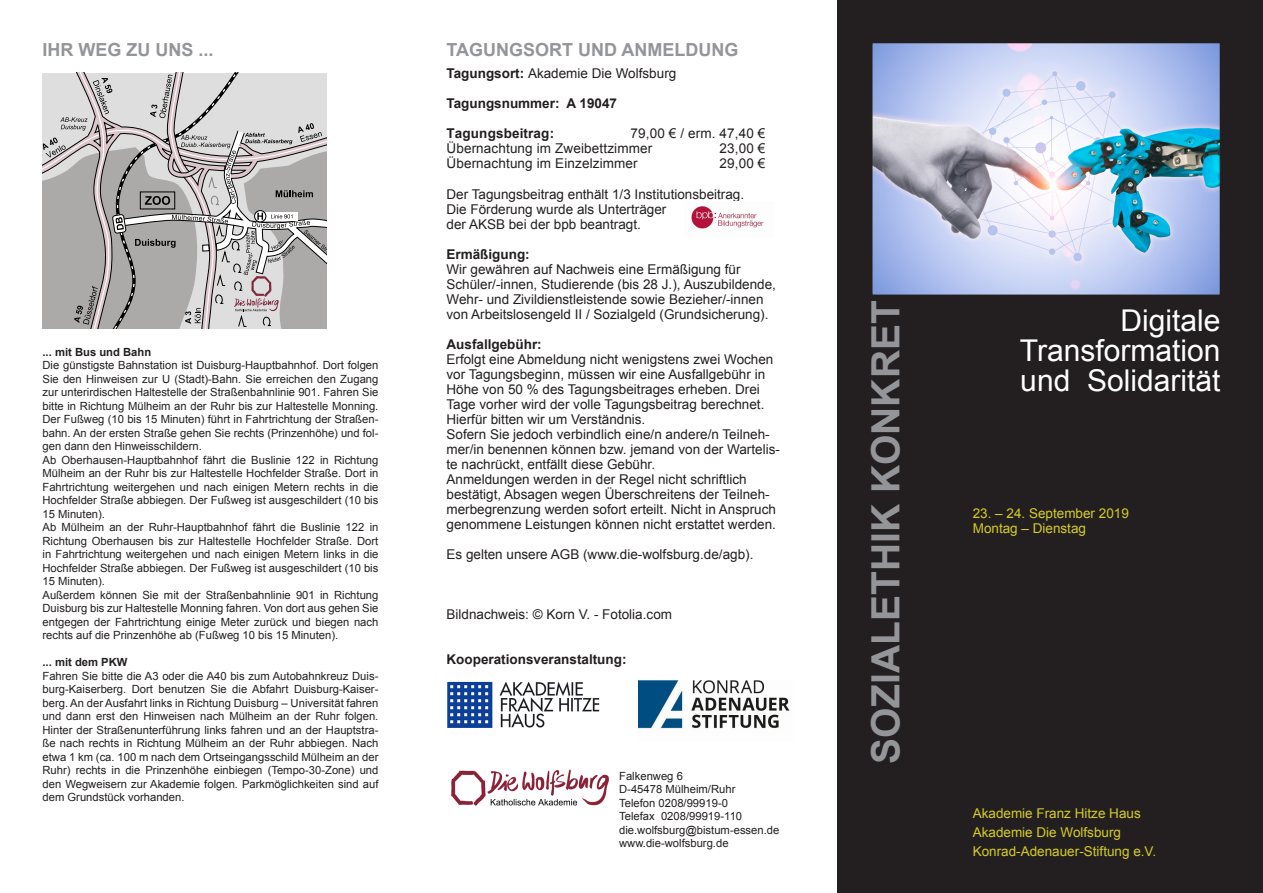
<style>
.page{position:relative;width:1263px;height:893px;background:#fff}
.page>*{position:absolute;margin:0;border:0;box-sizing:border-box;transform-origin:0 0}
.t1{font:700 39px "Arial";color:#939598}
.t2{font:30px/30px "Arial";color:#fff;text-align:justify}
.t3{font:700 18px "Arial";color:#939598}
.Body__Normaltext{font:13.5px/15px "Arial";color:#231f20}
.t4{font:13.5px "Arial";color:#d4cc26}
.Body__Normaltext-2{font:700 13.5px "Arial";color:#231f20}
.t5{font:11.25px/13.5px "Arial";color:#231f20;text-align:justify}
.t6{font:700 11.25px "Arial";color:#231f20}
.s1{font-weight:700}
</style>
<div class="page">
<div style="left:838px;top:0;width:425px;height:893px;background:#231f20"></div>
<img style="left:874px;top:45px;width:344px;height:248px">
<div style="left:871px;top:42px;width:350px;height:254px;border:2px solid #231f20"></div>
<img style="left:449px;top:683px;width:149px;height:45px">
<div style="left:446px;top:680px;width:155px;height:64px;border:2px solid #fff"></div>
<img style="left:638px;top:680px;width:152px;height:50px">
<img style="left:691px;top:206px;width:73px;height:23px">
<svg style="left:43px;top:73px;width:284px;height:255px;background:#b9b6b6"></svg>
<img style="left:451px;top:769px;width:159px;height:37px">
<p class="t3" style="left:43px;top:37px;width:173px">IHR WEG ZU UNS ...</p>
<p class="t3" style="left:446px;top:37px;width:293px">TAGUNGSORT UND ANMELDUNG</p>
<p class="Body__Normaltext" style="left:446px;top:66px;width:231px"><span class="s1">Tagungsort:</span> Akademie Die Wolfsburg</p>
<p class="Body__Normaltext-2" style="left:446px;top:94px;width:172px">Tagungsnummer: A 19047</p>
<p class="Body__Normaltext-2" style="left:446px;top:124px;width:109px">Tagungsbeitrag:</p>
<p class="Body__Normaltext" style="left:630px;top:126px;width:136px">79,00 € / erm. 47,40 €</p>
<p class="Body__Normaltext" style="left:446px;top:141px;width:207px">Übernachtung im Zweibettzimmer</p>
<p class="Body__Normaltext" style="left:720px;top:141px;width:47px">23,00 €</p>
<p class="Body__Normaltext" style="left:446px;top:156px;width:193px">Übernachtung im Einzelzimmer</p>
<p class="Body__Normaltext" style="left:720px;top:156px;width:47px">29,00 €</p>
<p class="Body__Normaltext" style="left:446px;top:186px;width:299px">Der Tagungsbeitrag enthält 1/3 Institutionsbeitrag.</p>
<p class="Body__Normaltext" style="left:446px;top:201px;width:221px">Die Förderung wurde als Unterträger</p>
<p class="Body__Normaltext" style="left:446px;top:216px;width:196px">der AKSB bei der bpb beantragt.</p>
<p class="Body__Normaltext-2" style="left:446px;top:244px;width:85px">Ermäßigung:</p>
<p class="Body__Normaltext" style="left:446px;top:261px;width:331px">Wir gewähren auf Nachweis eine Ermäßigung für Schüler/-innen, Studierende (bis 28 J.), Auszubildende, Wehr- und Zivildienstleistende sowie Bezieher/-innen von Arbeitslosengeld II / Sozialgeld (Grundsicherung).</p>
<p class="Body__Normaltext-2" style="left:446px;top:334px;width:97px">Ausfallgebühr:</p>
<p class="Body__Normaltext" style="left:446px;top:351px;width:328px">Erfolgt eine Abmeldung nicht wenigstens zwei Wochen vor Tagungsbeginn, müssen wir eine Ausfallgebühr in Höhe von 50 % des Tagungsbeitrages erheben. Drei Tage vorher wird der volle Tagungsbeitrag berechnet.<br>Hierfür bitten wir um Verständnis.</p>
<p class="Body__Normaltext" style="left:446px;top:426px;width:335px">Sofern Sie jedoch verbindlich eine/n andere/n Teilneh&shy;mer/in benennen können bzw. jemand von der Wartelis&shy;te nachrückt, entfällt diese Gebühr.</p>
<p class="Body__Normaltext" style="left:446px;top:471px;width:331px">Anmeldungen werden in der Regel nicht schriftlich bestätigt, Absagen wegen Überschreitens der Teilneh&shy;merbegrenzung werden sofort erteilt. Nicht in Anspruch genommene Leistungen können nicht erstattet werden.</p>
<p class="Body__Normaltext" style="left:446px;top:546px;width:308px">Es gelten unsere AGB (www.die-wolfsburg.de/agb).</p>
<p class="t6" style="left:43px;top:344px;width:110px">... mit Bus und Bahn</p>
<p class="t5" style="left:43px;top:359px;width:337px">Die günstigste Bahnstation ist Duisburg-Hauptbahnhof. Dort folgen Sie den Hinweisen zur U (Stadt)-Bahn. Sie erreichen den Zugang zur unterirdischen Haltestelle der Straßenbahnlinie 901. Fahren Sie bitte in Richtung Mülheim an der Ruhr bis zur Haltestelle Monning.<br>Der Fußweg (10 bis 15 Minuten) führt in Fahrtrichtung der Straßen&shy;bahn. An der ersten Straße gehen Sie rechts (Prinzenhöhe) und fol&shy;gen dann den Hinweisschildern.</p>
<p class="t5" style="left:43px;top:453px;width:337px">Ab Oberhausen-Hauptbahnhof fährt die Buslinie 122 in Richtung Mülheim an der Ruhr bis zur Haltestelle Hochfelder Straße. Dort in Fahrtrichtung weitergehen und nach einigen Metern rechts in die Hochfelder Straße abbiegen. Der Fußweg ist ausgeschildert (10 bis 15 Minuten).</p>
<p class="t5" style="left:43px;top:521px;width:337px">Ab Mülheim an der Ruhr-Hauptbahnhof fährt die Buslinie 122 in Richtung Oberhausen bis zur Haltestelle Hochfelder Straße. Dort in Fahrtrichtung weitergehen und nach einigen Metern links in die Hochfelder Straße abbiegen. Der Fußweg ist ausgeschildert (10 bis 15 Minuten).</p>
<p class="t5" style="left:43px;top:588px;width:337px">Außerdem können Sie mit der Straßenbahnlinie 901 in Richtung Duisburg bis zur Haltestelle Monning fahren. Von dort aus gehen Sie entgegen der Fahrtrichtung einige Meter zurück und biegen nach rechts auf die Prinzenhöhe ab (Fußweg 10 bis 15 Minuten).</p>
<p class="t6" style="left:43px;top:655px;width:87px">... mit dem PKW</p>
<p class="t5" style="left:43px;top:669px;width:337px">Fahren Sie bitte die A3 oder die A40 bis zum Autobahnkreuz Duis&shy;burg-Kaiserberg. Dort benutzen Sie die Abfahrt Duisburg-Kaiser&shy;berg. An der Ausfahrt links in Richtung Duisburg – Universität fahren und dann erst den Hinweisen nach Mülheim an der Ruhr folgen.<br>Hinter der Straßenunterführung links fahren und an der Hauptstra&shy;ße nach rechts in Richtung Mülheim an der Ruhr abbiegen. Nach etwa 1 km (ca. 100 m nach dem Ortseingangsschild Mülheim an der Ruhr) rechts in die Prinzenhöhe einbiegen (Tempo-30-Zone) und den Wegweisern zur Akademie folgen. Parkmöglichkeiten sind auf dem Grundstück vorhanden.</p>
<p class="Body__Normaltext" style="left:446px;top:606px;width:227px">Bildnachweis: © Korn V. - Fotolia.com</p>
<p class="Body__Normaltext-2" style="left:446px;top:649px;width:182px">Kooperationsveranstaltung:</p>
<p class="t5" style="left:619px;top:769px;width:65px">Falkenweg 6</p>
<p class="t5" style="left:619px;top:782px;width:118px">D-45478 Mülheim/Ruhr</p>
<p class="t5" style="left:619px;top:796px;width:110px">Telefon 0208/99919-0</p>
<p class="t5" style="left:619px;top:809px;width:125px">Telefax 0208/99919-110</p>
<p class="t5" style="left:619px;top:823px;width:162px">die.wolfsburg@bistum-essen.de</p>
<p class="t5" style="left:619px;top:836px;width:111px">www.die-wolfsburg.de</p>
<p class="t1" style="left:858px;top:764px;width:465px;rotate:-90deg">SOZIALETHIK KONKRET</p>
<p class="t2" style="left:1020px;top:305px;width:202px;text-indent:101px">Digitale Transformation und Solidarität</p>
<p class="t4" style="left:973px;top:504px;width:158px">23. – 24. September 2019</p>
<p class="t4" style="left:973px;top:519px;width:115px">Montag – Dienstag</p>
<p class="t4" style="left:973px;top:804px;width:170px">Akademie Franz Hitze Haus</p>
<p class="t4" style="left:973px;top:823px;width:150px">Akademie Die Wolfsburg</p>
<p class="t4" style="left:973px;top:842px;width:185px">Konrad-Adenauer-Stiftung e.V.</p>
</div>
